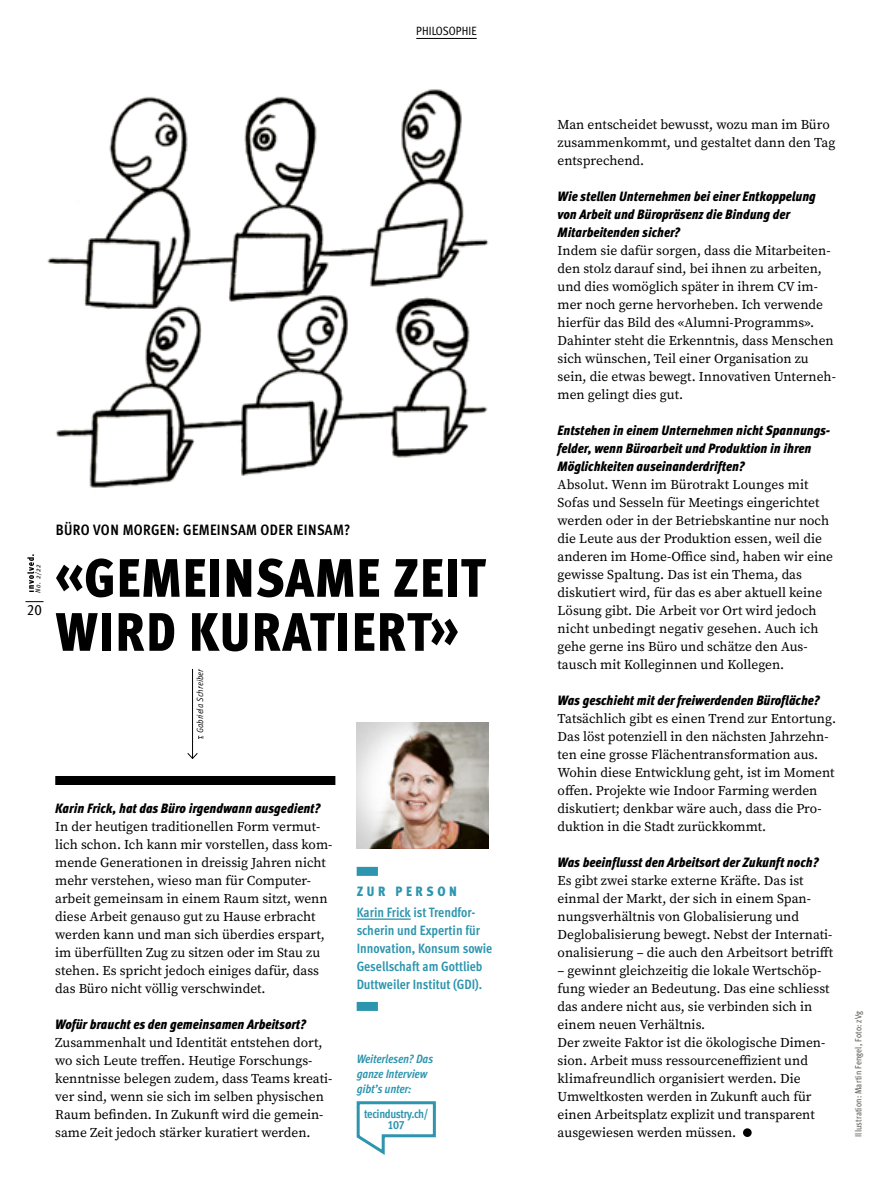
<style>
.page{position:relative;width:893px;height:1191px;background:#fff}
.page>*{position:absolute;margin:0;border:0;box-sizing:border-box;transform-origin:0 0}
.t1{font:900 condensed 54px/54px "Meta Pro";letter-spacing:.02em;color:#000}
.t2{font:700 condensed 15px "Meta Pro";letter-spacing:.02em;color:#000}
.t3{font:condensed 15px "Meta Pro";color:#000}
.t4{font:13.5px/18px "Source Serif Pro";color:#000}
.t5{font:italic 900 condensed 13.5px/18px "Meta Pro";color:#000}
.t6{font:700 condensed 13.5px/18px "Meta Pro";color:#2d95ae}
.t7{font:900 condensed 13.5px "Meta Pro";letter-spacing:.27em;color:#2d95ae}
.t8{font:italic 700 condensed 12px/15px "Meta Pro";letter-spacing:-.01em;color:#2d95ae}
.t9{font:700 condensed 12px/10.5px "Meta Pro";letter-spacing:-.035em;color:#2d95ae;text-align:center}
.t10{font:condensed 12px "Meta Pro";letter-spacing:.01em;color:#000}
.t11{font:condensed 9px "Meta Pro";letter-spacing:.015em;color:#57544b}
.t12{font:9px "Meta Pro Cond Norm Ita";letter-spacing:.015em;color:#000}
.t13{font:italic condensed 7.35px "Meta Pro";color:#000}
</style>
<div class="page">
<svg style="left:27px;top:554px;width:7px;height:38px"></svg>
<img style="left:47px;top:37px;width:442px;height:451px">
<div style="left:55px;top:776px;width:280px;height:9px;background:#000"></div>
<img style="left:357px;top:723px;width:131px;height:126px">
<svg style="left:356px;top:1101px;width:80px;height:54px"></svg>
<div style="left:743px;top:1128px;width:9px;height:9px;background:#000;border-radius:50%"></div>
<div style="left:357px;top:1002px;width:21px;height:9px;background:#2d95ae"></div>
<div style="left:357px;top:867px;width:21px;height:9px;background:#2d95ae"></div>
<hr style="left:357px;top:918px;width:54px;height:1px;background:#2d95ae">
<hr style="left:192px;top:669px;width:1px;height:89px;background:#000">
<svg style="left:187px;top:752px;width:11px;height:7px"></svg>
<svg style="left:198px;top:735px;width:6px;height:4px"></svg>
<svg style="left:26px;top:601px;width:18px;height:1px"></svg>
<hr style="left:416px;top:38px;width:61px;height:1px;background:#000">
<p class="t10" style="left:416px;top:21px;width:62px">PHILOSOPHIE</p>
<p class="t13" style="left:33px;top:592px;width:29px;rotate:-90deg">No. 2/22</p>
<p class="t3" style="left:27px;top:598px;width:16px">20</p>
<p class="t2" style="left:56px;top:518px;width:296px">BÜRO VON MORGEN: GEMEINSAM ODER EINSAM?</p>
<h1 class="t1" style="left:55px;top:548px;width:431px">«GEMEINSAME ZEIT<br>WIRD KURATIERT»</h1>
<p class="t12" style="left:193px;top:733px;width:67px;rotate:-90deg">Gabriela Schreiber</p>
<p class="t5" style="left:55px;top:798px;width:267px">Karin Frick, hat das Büro irgendwann ausgedient?</p>
<p class="t4" style="left:55px;top:817px;width:279px">In der heutigen traditionellen Form vermut&shy;lich schon. Ich kann mir vorstellen, dass kom&shy;mende Generationen in dreissig Jahren nicht mehr verstehen, wieso man für Computer&shy;arbeit gemeinsam in einem Raum sitzt, wenn diese Arbeit genauso gut zu Hause erbracht werden kann und man sich überdies erspart, im überfüllten Zug zu sitzen oder im Stau zu stehen. Es spricht jedoch einiges dafür, dass das Büro nicht völlig verschwindet.</p>
<p class="t5" style="left:55px;top:1014px;width:252px">Wofür braucht es den gemeinsamen Arbeitsort?</p>
<p class="t4" style="left:55px;top:1033px;width:279px">Zusammenhalt und Identität entstehen dort, wo sich Leute treffen. Heutige Forschungs&shy;kenntnisse belegen zudem, dass Teams kreati&shy;ver sind, wenn sie sich im selben physischen Raum befinden. In Zukunft wird die gemein&shy;same Zeit jedoch stärker kuratiert werden.</p>
<p class="t7" style="left:357px;top:881px;width:102px">ZUR PERSON</p>
<p class="t6" style="left:357px;top:903px;width:137px">Karin Frick ist Trendfor&shy;scherin und Expertin für<br>Innovation, Konsum sowie<br>Gesellschaft am Gottlieb<br>Duttweiler Institut (GDI).</p>
<p class="t8" style="left:357px;top:1050px;width:78px">Weiterlesen? Das ganze Interview gibt’s unter:</p>
<p class="t9" style="left:364px;top:1108px;width:66px">tecindustry.ch/<br>107</p>
<p class="t4" style="left:558px;top:115px;width:279px">Man entscheidet bewusst, wozu man im Büro zusammenkommt, und gestaltet dann den Tag entsprechend.</p>
<p class="t5" style="left:558px;top:186px;width:260px">Wie stellen Unternehmen bei einer Entkoppelung von Arbeit und Büropräsenz die Bindung der<br>Mitarbeitenden sicher?</p>
<p class="t4" style="left:558px;top:241px;width:280px">Indem sie dafür sorgen, dass die Mitarbeiten&shy;den stolz darauf sind, bei ihnen zu arbeiten, und dies womöglich später in ihrem CV im&shy;mer noch gerne hervorheben. Ich verwende hierfür das Bild des «Alumni-Programms».<br>Dahinter steht die Erkenntnis, dass Menschen sich wünschen, Teil einer Organisation zu sein, die etwas bewegt. Innovativen Unterneh&shy;men gelingt dies gut.</p>
<p class="t5" style="left:558px;top:420px;width:274px">Entstehen in einem Unternehmen nicht Spannungs&shy;felder, wenn Büroarbeit und Produktion in ihren<br>Möglichkeiten auseinanderdriften?</p>
<p class="t4" style="left:558px;top:475px;width:277px">Absolut. Wenn im Bürotrakt Lounges mit Sofas und Sesseln für Meetings eingerichtet werden oder in der Betriebskantine nur noch die Leute aus der Produktion essen, weil die anderen im Home-Office sind, haben wir eine gewisse Spaltung. Das ist ein Thema, das diskutiert wird, für das es aber aktuell keine Lösung gibt. Die Arbeit vor Ort wird jedoch nicht unbedingt negativ gesehen. Auch ich gehe gerne ins Büro und schätze den Aus&shy;tausch mit Kolleginnen und Kollegen.</p>
<p class="t5" style="left:558px;top:690px;width:264px">Was geschieht mit der freiwerdenden Bürofläche?</p>
<p class="t4" style="left:558px;top:709px;width:280px">Tatsächlich gibt es einen Trend zur Entortung.<br>Das löst potenziell in den nächsten Jahrzehn&shy;ten eine grosse Flächentransformation aus.<br>Wohin diese Entwicklung geht, ist im Moment offen. Projekte wie Indoor Farming werden diskutiert; denkbar wäre auch, dass die Pro&shy;duktion in die Stadt zurückkommt.</p>
<p class="t5" style="left:558px;top:852px;width:263px">Was beeinflusst den Arbeitsort der Zukunft noch?</p>
<p class="t4" style="left:558px;top:871px;width:277px">Es gibt zwei starke externe Kräfte. Das ist einmal der Markt, der sich in einem Span&shy;nungsverhältnis von Globalisierung und Deglobalisierung bewegt. Nebst der Internati&shy;onalisierung – die auch den Arbeitsort betrifft</p>
<p class="t4" style="left:558px;top:961px;width:274px">– gewinnt gleichzeitig die lokale Wertschöp&shy;fung wieder an Bedeutung. Das eine schliesst das andere nicht aus, sie verbinden sich in einem neuen Verhältnis.<br>Der zweite Faktor ist die ökologische Dimen&shy;sion. Arbeit muss ressourceneffizient und klimafreundlich organisiert werden. Die Umweltkosten werden in Zukunft auch für einen Arbeitsplatz explizit und transparent ausgewiesen werden müssen.</p>
<p class="t11" style="left:852px;top:1137px;width:127px;rotate:-90deg">Illustration: Martin Fengel, Foto: zVg</p>
</div>
